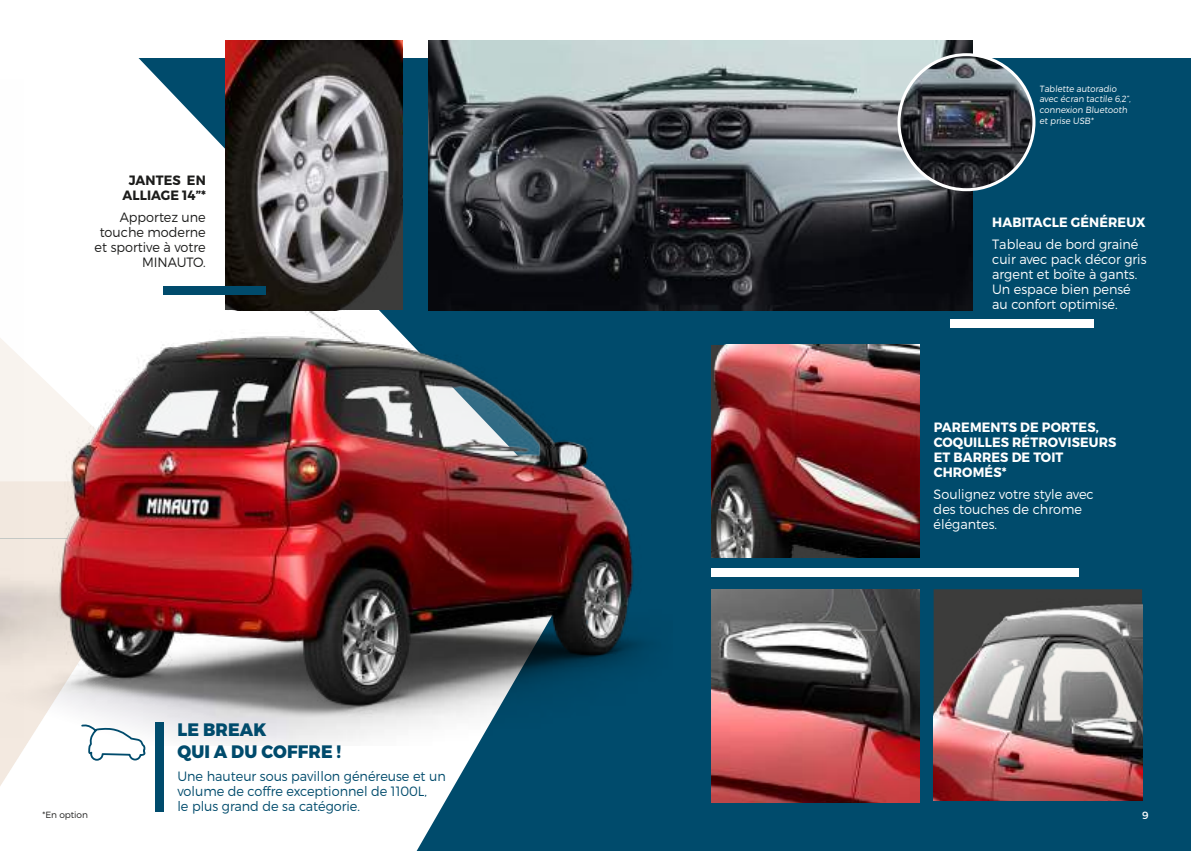
<style>
.page{position:relative;width:1191px;height:851px;background:#fff}
.page>*{position:absolute;margin:0;border:0;box-sizing:border-box;transform-origin:0 0}
.t1{font:800 18px/21.6px "Montserrat";letter-spacing:.01em;color:#004b6c;scale:.95 1}
.t2{font:300 13.5px/15px "Montserrat";color:#fff;scale:.95 1}
.t3{font:300 13.5px/15px "Montserrat";color:#004b6c;scale:.95 1}
.t4{font:700 13.5px/15px "Montserrat";letter-spacing:.01em;color:#fff;scale:.95 1}
.t5{font:300 13.5px/15px "Montserrat";color:#1c1c1b;text-align:right;scale:.95 1}
.t6{font:700 13.5px/15px "Montserrat";letter-spacing:.01em;color:#1c1c1b;text-align:center;scale:.95 1}
.t7{font:10.5px "Montserrat";color:#fff}
.t8{font:300 9px/10.8px "Montserrat";color:#fff;scale:.95 1}
.t9{font:300 9px "Montserrat";letter-spacing:-.01em;color:#1c1c1b}
</style>
<div class="page">
<div style="left:0;top:59px;width:1191px;height:791px;background:#004b6c"></div>
<svg style="left:150px;top:40px;width:446px;height:255px;fill:#fff"></svg>
<svg style="left:193px;top:745px;width:285px;height:105px;background:#e3ebef"></svg>
<div style="left:0;top:745px;width:193px;height:105px;background:#fff"></div>
<div style="left:0;top:58px;width:150px;height:414px;background:#fff"></div>
<img style="left:711px;top:344px;width:209px;height:213px">
<img style="left:711px;top:589px;width:209px;height:212px">
<img style="left:428px;top:41px;width:544px;height:269px">
<div style="left:950px;top:319px;width:143px;height:8px;background:#fff"></div>
<div style="left:711px;top:568px;width:367px;height:9px;background:#fff"></div>
<img style="left:225px;top:41px;width:177px;height:254px">
<div style="left:163px;top:286px;width:102px;height:8px;background:#004b6c"></div>
<img style="left:0;top:722px;width:491px;height:23px">
<img style="left:30px;top:295px;width:625px;height:427px">
<div style="left:155px;top:722px;width:9px;height:89px;background:#004b6c"></div>
<svg style="left:80px;top:738px;width:66px;height:23px;background:#dde7eb"></svg>
<img style="left:899px;top:55px;width:135px;height:135px;border-radius:67px">
<div style="left:897px;top:53px;width:138px;height:138px;border:3px solid #fff;border-radius:50%"></div>
<img style="left:933px;top:589px;width:209px;height:211px">
<img style="left:0;top:472px;width:168px;height:266px">
<img style="left:0;top:80px;width:24px;height:657px">
<p class="t6" style="left:122px;top:173px;width:89px">JANTES EN<br>ALLIAGE 14”*</p>
<p class="t5" style="left:95px;top:210px;width:119px">Apportez une touche moderne et sportive à votre<br>MINAUTO.</p>
<p class="t9" style="left:43px;top:809px;width:47px">*En option</p>
<h1 class="t1" style="left:177px;top:719px;width:174px">LE BREAK<br>QUI A DU COFFRE !</h1>
<p class="t3" style="left:177px;top:768px;width:284px">Une hauteur sous pavillon généreuse et un volume de coffre exceptionnel de 1100L,<br>le plus grand de sa catégorie.</p>
<p class="t8" style="left:1039px;top:83px;width:99px">Tablette autoradio avec écran tactile 6,2”, connexion Bluetooth et prise USB*</p>
<p class="t4" style="left:992px;top:215px;width:163px">HABITACLE GÉNÉREUX</p>
<p class="t2" style="left:992px;top:236px;width:164px">Tableau de bord grainé cuir avec pack décor gris argent et boîte à gants.<br>Un espace bien pensé au confort optimisé.</p>
<p class="t4" style="left:933px;top:420px;width:194px">PAREMENTS DE PORTES,<br>COQUILLES RÉTROVISEURS<br>ET BARRES DE TOIT<br>CHROMÉS*</p>
<p class="t2" style="left:933px;top:486px;width:170px">Soulignez votre style avec des touches de chrome élégantes.</p>
<p class="t7" style="left:1142px;top:808px;width:8px">9</p>
</div>
